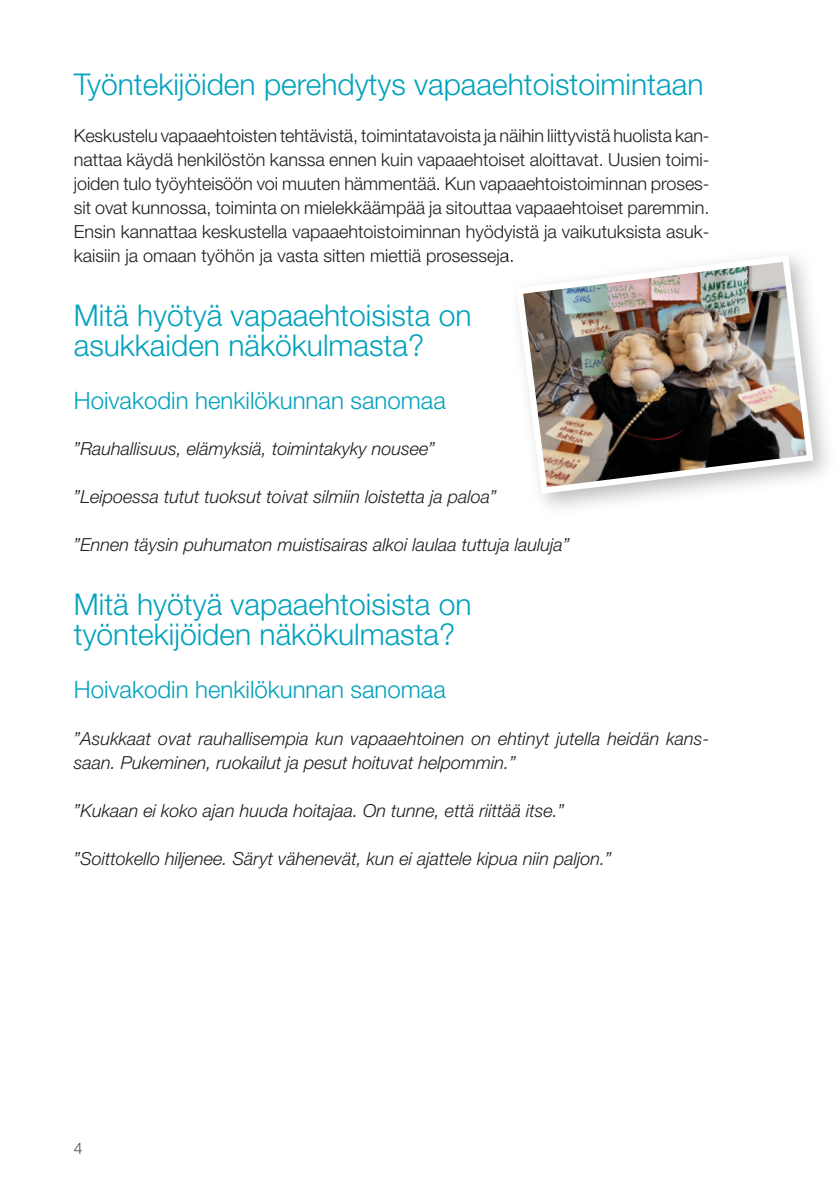
<style>
.page{position:relative;width:840px;height:1191px;background:#fff}
.page>*{position:absolute;margin:0;border:0;box-sizing:border-box;transform-origin:0 0}
.t1{font:300 30px/30px "Helvetica Neue LT Std";color:#00a2bc}
.t2{font:300 24px "Helvetica Neue LT Std";color:#00a2bc}
.t3{font:300 18px/24px "Helvetica Neue LT Std";color:#1d1d1b;text-align:justify}
.t4{font:italic 300 18px/24px "Helvetica Neue LT Std";color:#1d1d1b}
.t5{font:300 16px "Helvetica Neue LT Std";color:#4d4c4c}
</style>
<div class="page">
<img style="left:507px;top:253px;width:5px;height:9px">
<img style="left:513px;top:252px;width:303px;height:245px">
<h1 class="t1" style="left:74px;top:69px;width:631px">Työntekijöiden perehdytys vapaaehtoistoimintaan</h1>
<p class="t3" style="left:74px;top:123px;width:637px">Keskustelu vapaaehtoisten tehtävistä, toimintatavoista ja näihin liittyvistä huolista kan&shy;nattaa käydä henkilöstön kanssa ennen kuin vapaaehtoiset aloittavat. Uusien toimi&shy;joiden tulo työyhteisöön voi muuten hämmentää. Kun vapaaehtoistoiminnan proses&shy;sit ovat kunnossa, toiminta on mielekkäämpää ja sitouttaa vapaaehtoiset paremmin.<br>Ensin kannattaa keskustella vapaaehtoistoiminnan hyödyistä ja vaikutuksista asuk&shy;kaisiin ja omaan työhön ja vasta sitten miettiä prosesseja.</p>
<h1 class="t1" style="left:74px;top:300px;width:399px">Mitä hyötyä vapaaehtoisista on asukkaiden näkökulmasta?</h1>
<h2 class="t2" style="left:74px;top:385px;width:373px">Hoivakodin henkilökunnan sanomaa</h2>
<p class="t4" style="left:74px;top:437px;width:363px">”Rauhallisuus, elämyksiä, toimintakyky nousee”</p>
<p class="t4" style="left:74px;top:485px;width:424px">”Leipoessa tutut tuoksut toivat silmiin loistetta ja paloa”</p>
<p class="t4" style="left:74px;top:533px;width:497px">”Ennen täysin puhumaton muistisairas alkoi laulaa tuttuja lauluja”</p>
<h1 class="t1" style="left:74px;top:589px;width:399px">Mitä hyötyä vapaaehtoisista on työntekijöiden näkökulmasta?</h1>
<h2 class="t2" style="left:74px;top:675px;width:373px">Hoivakodin henkilökunnan sanomaa</h2>
<p class="t4" style="left:74px;top:726px;width:636px">”Asukkaat ovat rauhallisempia kun vapaaehtoinen on ehtinyt jutella heidän kans&shy;saan. Pukeminen, ruokailut ja pesut hoituvat helpommin.”</p>
<p class="t4" style="left:74px;top:798px;width:492px">”Kukaan ei koko ajan huuda hoitajaa. On tunne, että riittää itse.”</p>
<p class="t4" style="left:74px;top:846px;width:539px">”Soittokello hiljenee. Säryt vähenevät, kun ei ajattele kipua niin paljon.”</p>
<p class="t5" style="left:74px;top:1138px;width:10px">4</p>
</div>
